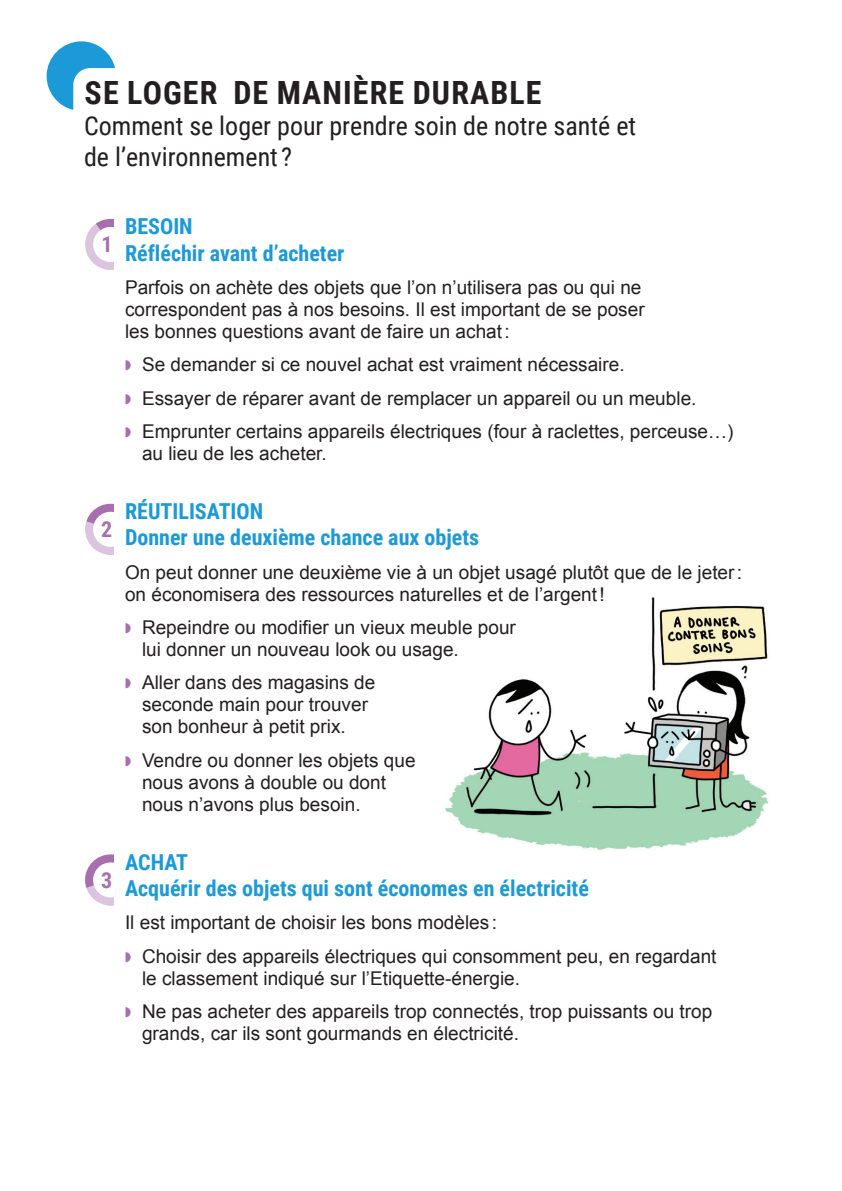
<style>
.page{position:relative;width:842px;height:1191px;background:#fff}
.page>*{position:absolute;margin:0;border:0;box-sizing:border-box;transform-origin:0 0}
.t1{font:700 32px "Roboto Condensed";letter-spacing:.035em;color:#231f20}
.t2{font:26px/31.2px "Roboto Condensed";color:#231f20}
.t3{font:700 22px/26px "Roboto Condensed";color:#1b9ad7}
.t4{font:700 22px "Roboto Condensed";color:#a76fae}
.t5{font:19px/22px "Arial";color:#231f20}
.s1{color:#a76fae}
</style>
<div class="page">
<img style="left:445px;top:597px;width:324px;height:253px">
<div style="left:85px;top:504px;width:51px;height:51px;border:8px solid #a76fae;border-radius:50%"></div>
<div style="left:85px;top:854px;width:51px;height:51px;border:8px solid #a76fae;border-radius:50%"></div>
<div style="left:114px;top:495px;width:35px;height:88px;background:#fff"></div>
<div style="left:114px;top:845px;width:35px;height:88px;background:#fff"></div>
<svg style="left:85px;top:218px;width:29px;height:52px"></svg>
<svg style="left:85px;top:519px;width:29px;height:36px"></svg>
<svg style="left:85px;top:879px;width:29px;height:26px"></svg>
<svg style="left:47px;top:41px;width:68px;height:69px"></svg>
<h1 class="t1" style="left:85px;top:70px;width:459px">SE LOGER DE MANIÈRE DURABLE</h1>
<h2 class="t2" style="left:84px;top:109px;width:554px">Comment se loger pour prendre soin de notre santé et de l’environnement ?</h2>
<p class="t4" style="left:101px;top:229px;width:13px">1</p>
<p class="t4" style="left:101px;top:514px;width:13px">2</p>
<p class="t4" style="left:101px;top:864px;width:13px">3</p>
<p class="t3" style="left:125px;top:213px;width:221px">BESOIN<br>Réfléchir avant d’acheter</p>
<p class="t5" style="left:125px;top:276px;width:521px">Parfois on achète des objets que l’on n’utilisera pas ou qui ne correspondent pas à nos besoins. Il est important de se poser les bonnes questions avant de faire un achat:</p>
<p class="t5" style="left:125px;top:348px;width:610px;line-height:33.4px"><span class="s1">◗</span> Se demander si ce nouvel achat est vraiment nécessaire.<br><span class="s1">◗</span> Essayer de réparer avant de remplacer un appareil ou un meuble.<br><span class="s1">◗</span> Emprunter certains appareils électriques (four à raclettes, perceuse…)</p>
<p class="t5" style="left:142px;top:442px;width:186px">au lieu de les acheter.</p>
<p class="t3" style="left:125px;top:497px;width:356px">RÉUTILISATION<br>Donner une deuxième chance aux objets</p>
<p class="t5" style="left:125px;top:561px;width:619px">On peut donner une deuxième vie à un objet usagé plutôt que de le jeter: on économisera des ressources naturelles et de l’argent!</p>
<p class="t5" style="left:142px;top:616px;width:375px;text-indent:-17px"><span class="s1">◗</span> Repeindre ou modifier un vieux meuble pour lui donner un nouveau look ou usage.</p>
<p class="t5" style="left:142px;top:672px;width:235px;text-indent:-17px"><span class="s1">◗</span> Aller dans des magasins de seconde main pour trouver son bonheur à petit prix.</p>
<p class="t5" style="left:142px;top:749px;width:275px;text-indent:-17px"><span class="s1">◗</span> Vendre ou donner les objets que nous avons à double ou dont nous n’avons plus besoin.</p>
<p class="t3" style="left:125px;top:848px;width:465px">ACHAT<br>Acquérir des objets qui sont économes en électricité</p>
<p class="t5" style="left:125px;top:906px;width:593px;line-height:33.4px">Il est important de choisir les bons modèles :<br><span class="s1">◗</span> Choisir des appareils électriques qui consomment peu, en regardant</p>
<p class="t5" style="left:125px;top:961px;width:589px;line-height:33.4px;text-indent:17px">le classement indiqué sur l’Etiquette-énergie.<br><span class="s1">◗</span> Ne pas acheter des appareils trop connectés, trop puissants ou trop</p>
<p class="t5" style="left:142px;top:1022px;width:378px">grands, car ils sont gourmands en électricité.</p>
</div>
